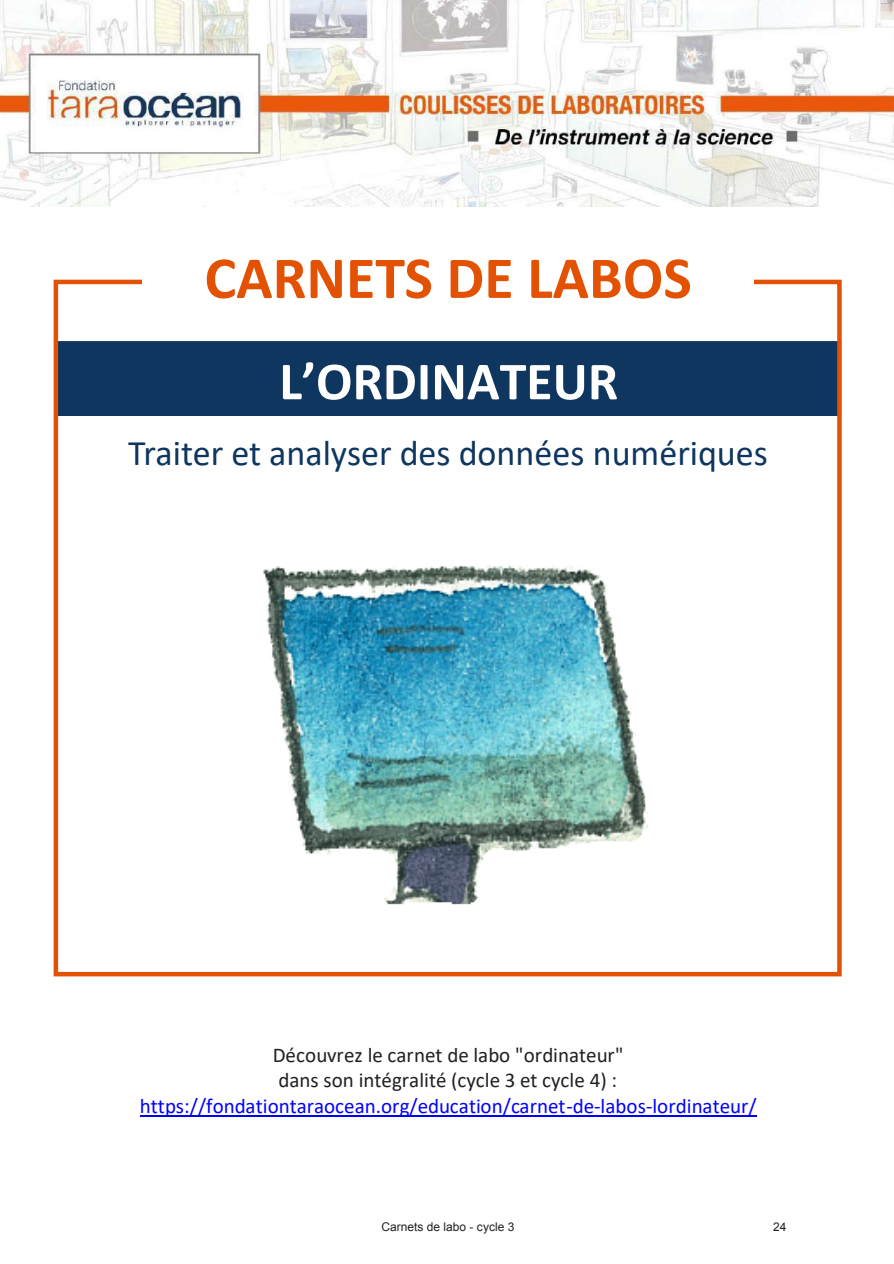
<style>
.page{position:relative;width:894px;height:1264px;background:#fff}
.page>*{position:absolute;margin:0;border:0;box-sizing:border-box;transform-origin:0 0}
.t1{font:700 60px "Calibri";color:#e35203}
.t2{font:700 54px "Calibri";color:#fff}
.t3{font:36px "Calibri";color:#0e365f}
.t4{font:21px/25.5px "Calibri";color:#231f20}
.t5{font:21px "Calibri";color:#00f}
.t6{font:12px "Arial";color:#231f20}
</style>
<div class="page">
<img style="left:0;top:0;width:893px;height:207px">
<hr style="left:140px;top:1115px;width:616px;height:1px;background:#00f">
<div style="left:57px;top:342px;width:783px;height:73px;background:#0e365f"></div>
<div style="left:57px;top:341px;width:784px;height:75px;border:2px solid #0e365f"></div>
<div style="left:54px;top:280px;width:787px;height:696px;border:4px solid #e35203"></div>
<div style="left:142px;top:235px;width:611px;height:84px;background:#fff"></div>
<img style="left:263px;top:565px;width:385px;height:340px">
<h1 class="t1" style="left:204px;top:235px;width:488px">CARNETS DE LABOS</h1>
<h2 class="t2" style="left:279px;top:343px;width:340px">L’ORDINATEUR</h2>
<h3 class="t3" style="left:128px;top:428px;width:641px">Traiter et analyser des données numériques</h3>
<p class="t4" style="left:273px;top:1041px;width:352px">Découvrez le carnet de labo "ordinateur" dans son intégralité (cycle 3 et cycle 4) :</p>
<p class="t5" style="left:140px;top:1091px;width:618px">https://fondationtaraocean.org/education/carnet-de-labos-lordinateur/</p>
<p class="t6" style="left:381px;top:1218px;width:134px">Carnets de labo - cycle 3</p>
<p class="t6" style="left:773px;top:1218px;width:15px">24</p>
</div>
